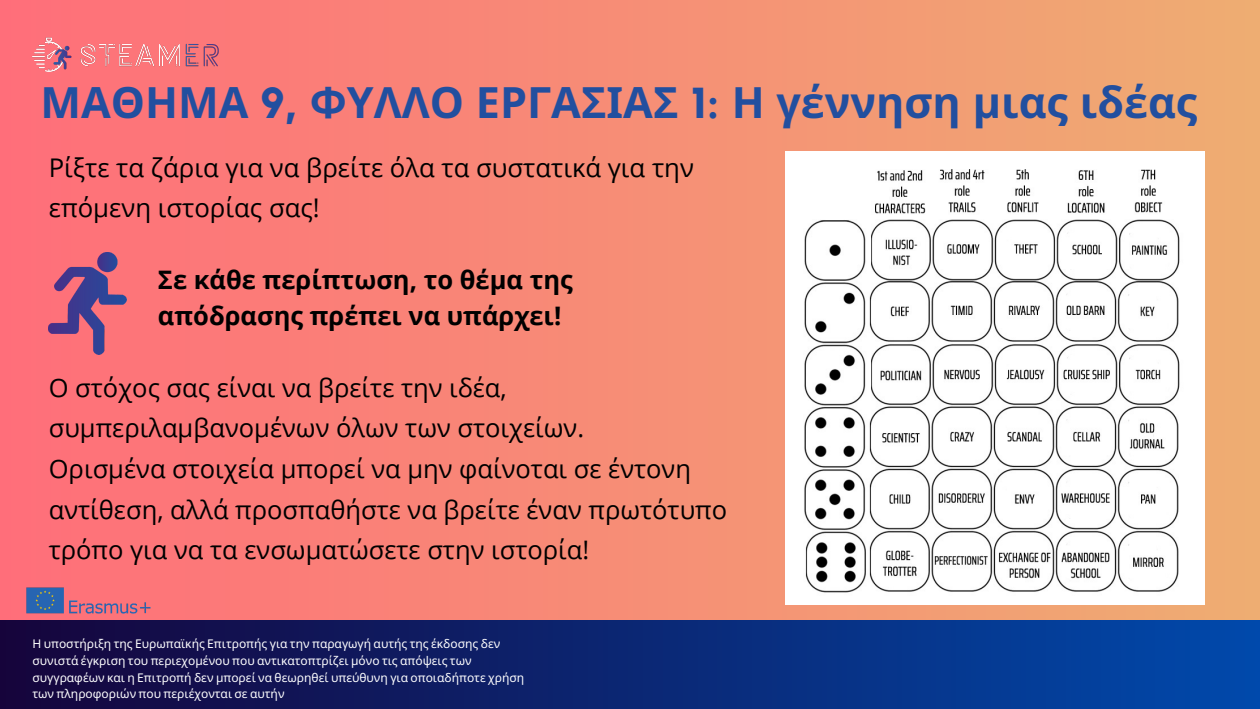
<style>
.page{position:relative;width:1260px;height:709px;background:#fff}
.page>*{position:absolute;margin:0;border:0;box-sizing:border-box;transform-origin:0 0}
.t1{font:700 43.12px "Noto Sans";color:#224f9f}
.t2{font:25.72px/40.9px "Open Sans";color:#000}
.t3{font:25.5px/40.5px "Open Sans";color:#000}
.t4{font:700 25.5px/35.4px "Open Sans";color:#000}
.t5{font:12px "Noto Sans";color:#fefeff}
.s1{font-family:"Kollektif"}
</style>
<div class="page">
<div style="left:0;top:0;width:1260px;height:709px;background:linear-gradient(to right,#ff6e7a,#eeae74)"></div>
<img style="left:19px;top:581px;width:139px;height:39px">
<img style="left:49px;top:253px;width:77px;height:101px">
<img style="left:10px;top:10px;width:233px;height:87px">
<div style="left:0;top:620px;width:1260px;height:89px;background:linear-gradient(to right,#16043b,#0049ac)"></div>
<img style="left:785px;top:152px;width:420px;height:452px">
<p class="t1" style="left:41px;top:72px;width:1158px">ΜΑΘΗΜΑ <span class="s1">9,</span> ΦΥΛΛΟ ΕΡΓΑΣΙΑΣ <span class="s1">1:</span> Η γέννηση μιας ιδέας</p>
<p class="t2" style="left:49px;top:146px;width:647px">Ρίξτε τα ζάρια για να βρείτε όλα τα συστατικά για την επόμενη ιστορίας σας!</p>
<p class="t4" style="left:158px;top:262px;width:417px">Σε κάθε περίπτωση, το θέμα της απόδρασης πρέπει να υπάρχει!</p>
<p class="t3" style="left:49px;top:367px;width:537px">Ο στόχος σας είναι να βρείτε την ιδέα, συμπεριλαμβανομένων όλων των στοιχείων.</p>
<p class="t3" style="left:49px;top:448px;width:680px">Ορισμένα στοιχεία μπορεί να μην φαίνοται σε έντονη αντίθεση, αλλά προσπαθήστε να βρείτε έναν πρωτότυπο τρόπο για να τα ενσωματώσετε στην ιστορία!</p>
<p class="t5" style="left:32px;top:635px;width:469px">Η υποστήριξη της Ευρωπαϊκής Επιτροπής για την παραγωγή αυτής της έκδοσης δεν</p>
<p class="t5" style="left:32px;top:652px;width:441px">συνιστά έγκριση του περιεχομένου που αντικατοπτρίζει μόνο τις απόψεις των</p>
<p class="t5" style="left:32px;top:669px;width:493px">συγγραφέων και η Επιτροπή δεν μπορεί να θεωρηθεί υπεύθυνη για οποιαδήποτε χρήση</p>
<p class="t5" style="left:32px;top:685px;width:254px">των πληροφοριών που περιέχονται σε αυτήν</p>
</div>
